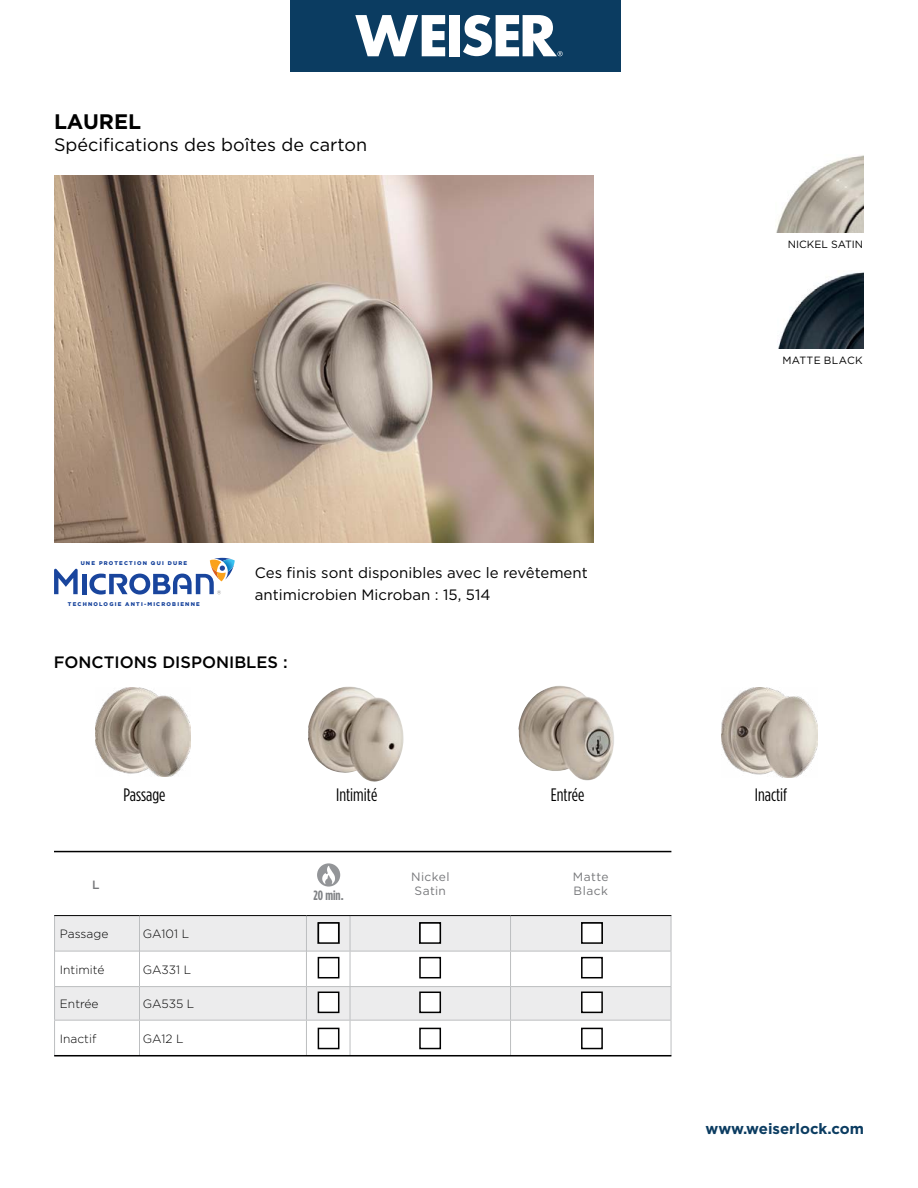
<style>
.page{position:relative;width:918px;height:1188px;background:#fff}
.page>*{position:absolute;margin:0;border:0;box-sizing:border-box;transform-origin:0 0}
.t1{font:700 21px "Gotham";color:#000}
.t2{font:18px "Gotham";color:#000}
.t3{font:18px "Gotham Condensed";color:#000}
.t4{font:500 16.5px "Gotham";color:#000}
.t5{font:15px/21.6px "Gotham";color:#000}
.t6{font:700 15px "Gotham";color:#0b3c61}
.t7{font:700 13.5px "Gotham Condensed";color:#808285}
.t8{font:300 12px "Gotham";color:#000}
.t9{font:12px/14.4px "Gotham";letter-spacing:.035em;color:#77787b}
.t10{font:500 12px "Gotham";color:#77787b}
.t11{font:10.5px "Gotham";color:#000}
.t12{font:10.5px "Gotham";letter-spacing:.025em;color:#000}
.t13{font:900 5.4px "Gotham";letter-spacing:.22em;color:#19459d}
</style>
<div class="page">
<div style="left:55px;top:916px;width:616px;height:35px;background:#ececed"></div>
<div style="left:55px;top:987px;width:616px;height:33px;background:#ececed"></div>
<hr style="left:54px;top:916px;width:1px;height:35px;background:#bcbec0">
<hr style="left:54px;top:951px;width:1px;height:35px;background:#bcbec0">
<hr style="left:139px;top:916px;width:1px;height:35px;background:#bcbec0">
<hr style="left:139px;top:951px;width:1px;height:35px;background:#bcbec0">
<hr style="left:306px;top:916px;width:1px;height:35px;background:#bcbec0">
<hr style="left:306px;top:951px;width:1px;height:35px;background:#bcbec0">
<hr style="left:350px;top:916px;width:1px;height:35px;background:#bcbec0">
<hr style="left:350px;top:951px;width:1px;height:35px;background:#bcbec0">
<hr style="left:510px;top:951px;width:1px;height:35px;background:#bcbec0">
<hr style="left:671px;top:951px;width:1px;height:35px;background:#bcbec0">
<hr style="left:510px;top:916px;width:1px;height:35px;background:#bcbec0">
<hr style="left:671px;top:916px;width:1px;height:35px;background:#bcbec0">
<hr style="left:54px;top:1021px;width:1px;height:34px;background:#bcbec0">
<hr style="left:139px;top:1021px;width:1px;height:34px;background:#bcbec0">
<hr style="left:306px;top:1021px;width:1px;height:34px;background:#bcbec0">
<hr style="left:350px;top:1021px;width:1px;height:34px;background:#bcbec0">
<hr style="left:510px;top:1021px;width:1px;height:34px;background:#bcbec0">
<hr style="left:671px;top:1021px;width:1px;height:34px;background:#bcbec0">
<hr style="left:54px;top:915px;width:86px;height:1px;background:#000">
<hr style="left:140px;top:915px;width:166px;height:1px;background:#000">
<hr style="left:306px;top:915px;width:44px;height:1px;background:#000">
<hr style="left:350px;top:915px;width:161px;height:1px;background:#000">
<hr style="left:511px;top:915px;width:160px;height:1px;background:#000">
<hr style="left:55px;top:951px;width:84px;height:1px;background:#bcbec0">
<hr style="left:140px;top:951px;width:166px;height:1px;background:#bcbec0">
<hr style="left:307px;top:951px;width:43px;height:1px;background:#bcbec0">
<hr style="left:350px;top:951px;width:161px;height:1px;background:#bcbec0">
<hr style="left:511px;top:951px;width:160px;height:1px;background:#bcbec0">
<hr style="left:54px;top:1020px;width:86px;height:1px;background:#bcbec0">
<hr style="left:140px;top:1020px;width:166px;height:1px;background:#bcbec0">
<hr style="left:306px;top:1020px;width:44px;height:1px;background:#bcbec0">
<hr style="left:350px;top:1020px;width:161px;height:1px;background:#bcbec0">
<hr style="left:511px;top:1020px;width:160px;height:1px;background:#bcbec0">
<hr style="left:54px;top:986px;width:86px;height:1px;background:#bcbec0">
<hr style="left:140px;top:986px;width:166px;height:1px;background:#bcbec0">
<hr style="left:306px;top:986px;width:44px;height:1px;background:#bcbec0">
<hr style="left:350px;top:986px;width:161px;height:1px;background:#bcbec0">
<hr style="left:511px;top:986px;width:160px;height:1px;background:#bcbec0">
<hr style="left:54px;top:987px;width:1px;height:33px;background:#bcbec0">
<hr style="left:139px;top:987px;width:1px;height:33px;background:#bcbec0">
<hr style="left:306px;top:987px;width:1px;height:33px;background:#bcbec0">
<hr style="left:350px;top:987px;width:1px;height:33px;background:#bcbec0">
<hr style="left:510px;top:987px;width:1px;height:33px;background:#bcbec0">
<hr style="left:671px;top:987px;width:1px;height:33px;background:#bcbec0">
<hr style="left:54px;top:1055px;width:617px;height:1px;background:#000">
<div style="left:291px;top:0;width:330px;height:71px;background:#0b3c61"></div>
<svg style="left:355px;top:15px;width:90px;height:41px"></svg>
<div style="left:449px;top:15px;width:10px;height:41px;background:#fff"></div>
<svg style="left:463px;top:15px;width:100px;height:41px"></svg>
<img style="left:54px;top:176px;width:540px;height:367px">
<img style="left:95px;top:687px;width:95px;height:90px">
<img style="left:308px;top:687px;width:96px;height:95px">
<img style="left:519px;top:686px;width:95px;height:94px">
<img style="left:722px;top:687px;width:95px;height:91px">
<hr style="left:54px;top:851px;width:617px;height:1px;background:#000">
<div style="left:318px;top:957px;width:21px;height:21px;border:2px solid #000"></div>
<div style="left:318px;top:992px;width:21px;height:20px;background:#fff"></div>
<div style="left:318px;top:992px;width:21px;height:21px;border:2px solid #000"></div>
<div style="left:318px;top:1028px;width:21px;height:21px;border:2px solid #000"></div>
<div style="left:318px;top:923px;width:21px;height:20px;background:#fff"></div>
<div style="left:318px;top:922px;width:21px;height:22px;border:2px solid #000"></div>
<div style="left:581px;top:957px;width:22px;height:21px;border:2px solid #000"></div>
<div style="left:582px;top:992px;width:20px;height:20px;background:#fff"></div>
<div style="left:581px;top:992px;width:22px;height:21px;border:2px solid #000"></div>
<div style="left:581px;top:1028px;width:22px;height:21px;border:2px solid #000"></div>
<div style="left:582px;top:923px;width:20px;height:20px;background:#fff"></div>
<div style="left:581px;top:922px;width:22px;height:22px;border:2px solid #000"></div>
<div style="left:419px;top:957px;width:22px;height:21px;border:2px solid #000"></div>
<div style="left:420px;top:992px;width:20px;height:20px;background:#fff"></div>
<div style="left:419px;top:992px;width:22px;height:21px;border:2px solid #000"></div>
<div style="left:419px;top:1028px;width:22px;height:21px;border:2px solid #000"></div>
<div style="left:420px;top:923px;width:20px;height:20px;background:#fff"></div>
<div style="left:419px;top:922px;width:22px;height:22px;border:2px solid #000"></div>
<div style="left:317px;top:863px;width:23px;height:24px;background:#939598;border-radius:50%"></div>
<svg style="left:322px;top:866px;width:13px;height:18px"></svg>
<img style="left:776px;top:155px;width:88px;height:78px">
<img style="left:778px;top:272px;width:85px;height:76px">
<hr style="left:82px;top:574px;width:4px;height:20px;background:#19459d">
<svg style="left:54px;top:569px;width:24px;height:25px"></svg>
<svg style="left:89px;top:558px;width:146px;height:37px"></svg>
<h1 class="t1" style="left:54px;top:108px;width:89px">LAUREL</h1>
<p class="t2" style="left:54px;top:133px;width:315px">Spécifications des boîtes de carton</p>
<p class="t13" style="left:81px;top:560px;width:108px">UNE PROTECTION QUI DURE</p>
<p class="t13" style="left:68px;top:601px;width:133px">TECHNOLOGIE ANTI-MICROBIENNE</p>
<p class="t5" style="left:255px;top:562px;width:334px">Ces finis sont disponibles avec le revêtement antimicrobien Microban : 15, 514</p>
<p class="t4" style="left:54px;top:652px;width:235px">FONCTIONS DISPONIBLES :</p>
<p class="t11" style="left:788px;top:237px;width:77px">NICKEL SATIN</p>
<p class="t12" style="left:782px;top:354px;width:82px">MATTE BLACK</p>
<p class="t3" style="left:123px;top:785px;width:44px">Passage</p>
<p class="t3" style="left:336px;top:785px;width:43px">Intimité</p>
<p class="t3" style="left:551px;top:785px;width:35px">Entrée</p>
<p class="t3" style="left:755px;top:785px;width:34px">Inactif</p>
<p class="t10" style="left:92px;top:876px;width:9px">L</p>
<p class="t9" style="left:411px;top:869px;width:40px">Nickel<br>Satin</p>
<p class="t9" style="left:573px;top:869px;width:37px">Matte<br>Black</p>
<p class="t8" style="left:60px;top:926px;width:50px">Passage</p>
<p class="t8" style="left:143px;top:926px;width:48px">GA101 L</p>
<p class="t8" style="left:60px;top:962px;width:46px">Intimité</p>
<p class="t8" style="left:143px;top:962px;width:50px">GA331 L</p>
<p class="t8" style="left:60px;top:996px;width:40px">Entrée</p>
<p class="t8" style="left:143px;top:996px;width:53px">GA535 L</p>
<p class="t8" style="left:60px;top:1031px;width:38px">Inactif</p>
<p class="t8" style="left:143px;top:1031px;width:43px">GA12 L</p>
<p class="t7" style="left:314px;top:888px;width:32px">20 min.</p>
<p class="t6" style="left:706px;top:1119px;width:160px">www.weiserlock.com</p>
</div>
